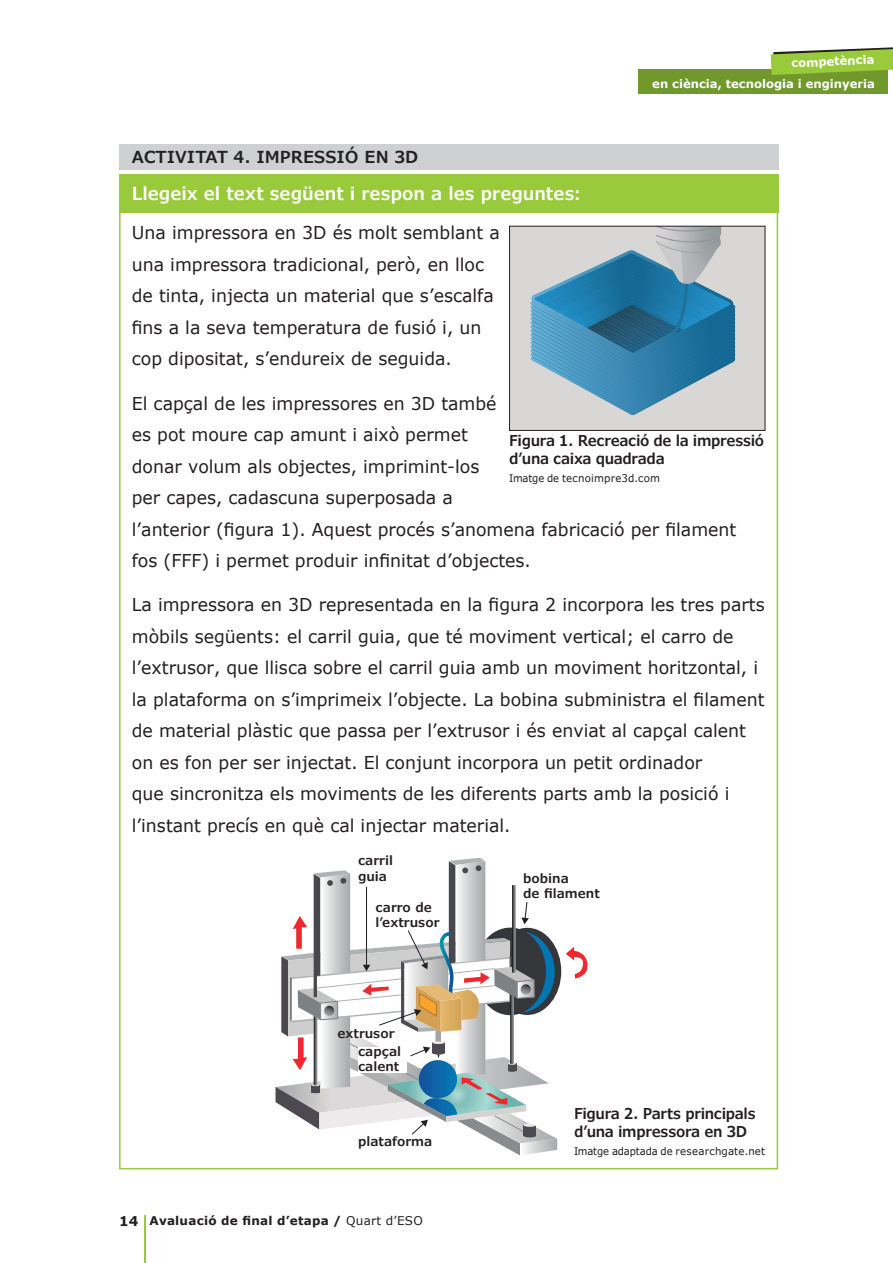
<style>
.page{position:relative;width:893px;height:1263px;background:#fff}
.page>*{position:absolute;margin:0;border:0;box-sizing:border-box;transform-origin:0 0}
.t1{font:600 18px "Verdana Pro";color:#fff}
.t2{font:17.7px/31.5px "Verdana";color:#231f20}
.t3{font:600 16.5px "Verdana Pro";color:#231f20}
.t4{font:600 15px/18px "Verdana Pro";letter-spacing:-.025em;color:#231f20;scale:.95 1}
.t5{font:600 12.75px/15.3px "Verdana Pro";color:#231f20}
.t6{font:700 12px "Verdana";letter-spacing:.02em;color:#231f20}
.t7{font:700 11.7px "Verdana";color:#fff}
.t8{font:10.5px "Verdana Pro";letter-spacing:.01em;color:#231f20;scale:.95 1}
.s1{font-size:13.5px}
.s2{font-weight:400}
</style>
<div class="page">
<hr style="left:144px;top:1216px;width:1px;height:47px;background:#99ca3b">
<div style="left:119px;top:145px;width:659px;height:25px;background:#cfd0d2"></div>
<div style="left:639px;top:69px;width:249px;height:25px;background:#70982a"></div>
<svg style="left:771px;top:47px;width:122px;height:28px"></svg>
<div style="left:119px;top:174px;width:659px;height:39px;background:#99ca3b"></div>
<div style="left:510px;top:226px;width:255px;height:204px;background:#d8d7d5"></div>
<svg style="left:530px;top:228px;width:206px;height:187px"></svg>
<div style="left:509px;top:226px;width:256px;height:205px;border:1px solid #231f20"></div>
<svg style="left:566px;top:947px;width:22px;height:31px"></svg>
<svg style="left:276px;top:858px;width:281px;height:297px"></svg>
<div style="left:358px;top:1048px;width:49px;height:25px;background:#fff"></div>
<p class="t7" style="left:791px;top:55px;width:84px;rotate:-3deg">competència</p>
<p class="t3" style="left:132px;top:147px;width:288px">ACTIVITAT 4. IMPRESSIÓ EN 3D</p>
<h2 class="t1" style="left:132px;top:182px;width:451px">Llegeix el text següent i respon a les preguntes:</h2>
<p class="t7" style="left:652px;top:76px;width:224px">en ciència, tecnologia i enginyeria</p>
<p class="t2" style="left:132px;top:217px;width:369px">Una impressora en 3D és molt semblant a una impressora tradicional, però, en lloc de tinta, injecta un material que s’escalfa fins a la seva temperatura de fusió i, un cop dipositat, s’endureix de seguida.</p>
<p class="t2" style="left:132px;top:387px;width:606px">El capçal de les impressores en 3D també<br>es pot moure cap amunt i això permet<br>donar volum als objectes, imprimint-los<br>per capes, cadascuna superposada a<br>l’anterior (figura 1). Aquest procés s’anomena fabricació per filament fos (FFF) i permet produir infinitat d’objectes.</p>
<p class="t2" style="left:132px;top:589px;width:634px">La impressora en 3D representada en la figura 2 incorpora les tres parts mòbils següents: el carril guia, que té moviment vertical; el carro de l’extrusor, que llisca sobre el carril guia amb un moviment horitzontal, i la plataforma on s’imprimeix l’objecte. La bobina subministra el filament de material plàstic que passa per l’extrusor i és enviat al capçal calent on es fon per ser injectat. El conjunt incorpora un petit ordinador<br>que sincronitza els moviments de les diferents parts amb la posició i l’instant precís en què cal injectar material.</p>
<h4 class="t4" style="left:509px;top:432px;width:270px">Figura 1. Recreació de la impressió d’una caixa quadrada</h4>
<h4 class="t8" style="left:509px;top:472px;width:160px">Imatge de tecnoimpre3d.com</h4>
<p class="t5" style="left:358px;top:853px;width:37px">carril guia</p>
<p class="t5" style="left:376px;top:900px;width:65px">carro de l’extrusor</p>
<p class="t5" style="left:358px;top:1024px;width:45px;line-height:18.5px;text-indent:-21px">extrusor capçal</p>
<p class="t5" style="left:358px;top:1059px;width:43px">calent</p>
<p class="t5" style="left:358px;top:1134px;width:76px">plataforma</p>
<p class="t6" style="left:119px;top:1212px;width:305px"><span class="s1">14</span> Avaluació de final d’etapa / <span class="s2">Quart d’ESO</span></p>
<p class="t5" style="left:523px;top:871px;width:78px">bobina<br>de filament</p>
<h4 class="t4" style="left:574px;top:1105px;width:193px">Figura 2. Parts principals</h4>
<h4 class="t4" style="left:574px;top:1123px;width:184px">d’una impressora en 3D</h4>
<h4 class="t8" style="left:574px;top:1145px;width:203px">Imatge adaptada de researchgate.net</h4>
</div>
